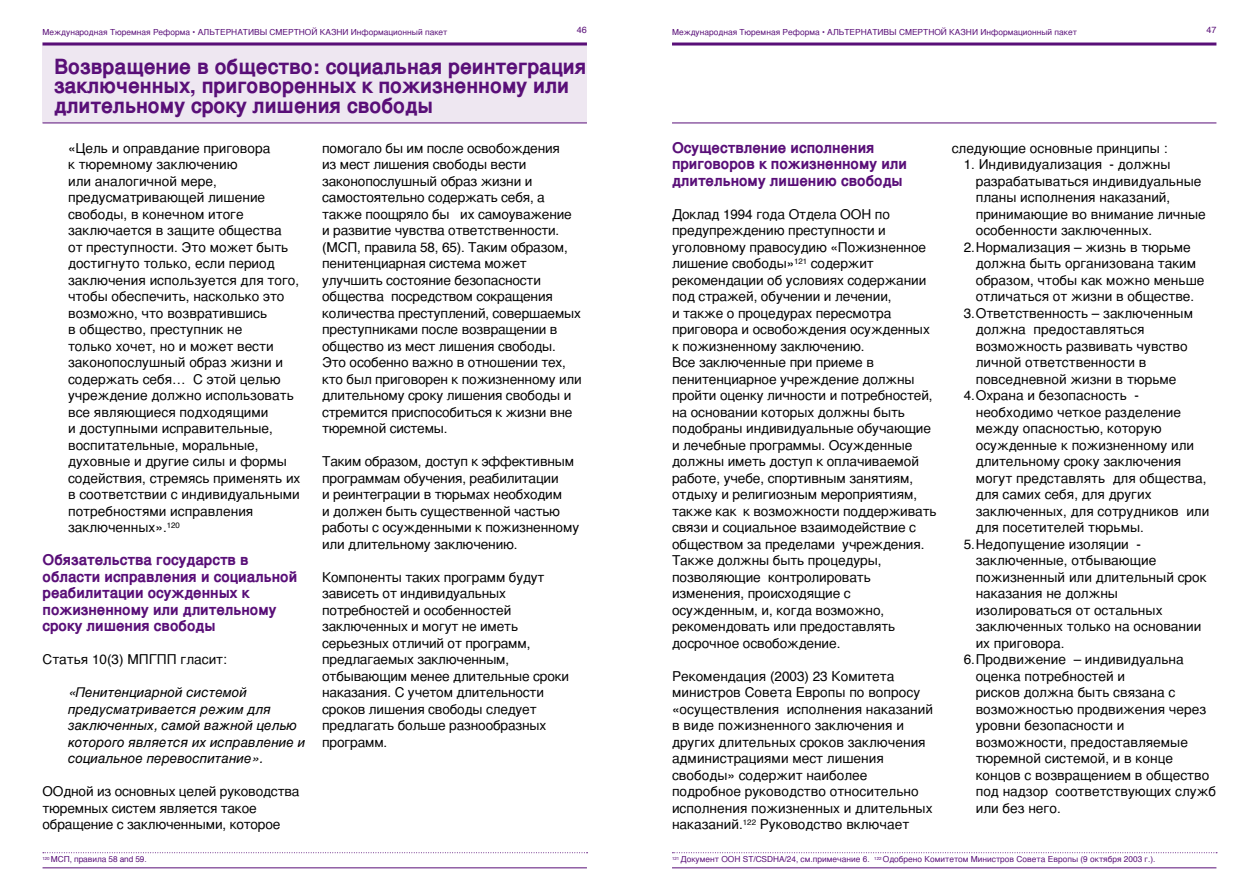
<style>
.page{position:relative;width:1259px;height:893px;background:#fff}
.page>*{position:absolute;margin:0;border:0;box-sizing:border-box;transform-origin:0 0}
.t1{font:700 21px/19.5px "Helvetica";color:#590f78}
.t2{font:700 15px/16.5px "Helvetica";color:#590f78}
.t3{font:13.5px/16.5px "Helvetica";color:#000}
.t4{font:italic 13.5px/16.5px "Helvetica";color:#000}
.t5{font:9px "Helvetica";color:#590f78}
.t6{font:8.25px "Helvetica";color:#590f78}
</style>
<div class="page">
<hr style="left:43px;top:867px;width:544px;height:1px;background:#590f78">
<hr style="left:672px;top:867px;width:544px;height:1px;background:#590f78">
<hr style="left:672px;top:43px;width:544px;height:3px;background:#590f78">
<hr style="left:672px;top:123px;width:544px;height:1px;background:#590f78">
<div style="left:43px;top:43px;width:544px;height:80px;background:#eee7f1"></div>
<hr style="left:43px;top:43px;width:544px;height:3px;background:#590f78">
<hr style="left:43px;top:123px;width:544px;height:1px;background:#590f78">
<svg style="left:43px;top:852px;width:544px;height:1px"></svg>
<svg style="left:672px;top:852px;width:545px;height:1px"></svg>
<p class="t6" style="left:43px;top:25px;width:406px">Международная Тюремная Реформа • АЛЬТЕРНАТИВЫ СМЕРТНОЙ КАЗНИ Информационный пакет</p>
<p class="t5" style="left:577px;top:22px;width:12px">46</p>
<p class="t6" style="left:672px;top:25px;width:406px">Международная Тюремная Реформа • АЛЬТЕРНАТИВЫ СМЕРТНОЙ КАЗНИ Информационный пакет</p>
<p class="t5" style="left:1206px;top:22px;width:12px">47</p>
<h1 class="t1" style="left:54px;top:55px;width:534px">Возвращение в общество: социальная реинтеграция заключенных, приговоренных к пожизненному или длительному сроку лишения свободы</h1>
<p class="t3" style="left:68px;top:139px;width:234px">«Цель и оправдание приговора<br>к тюремному заключению<br>или аналогичной мере, предусматривающей лишение свободы, в конечном итоге заключается в защите общества<br>от преступности. Это может быть достигнуто только, если период заключения используется для того, чтобы обеспечить, насколько это возможно, что возвратившись<br>в общество, преступник не<br>только хочет, но и может вести законопослушный образ жизни и содержать себя… С этой целью учреждение должно использовать все являющиеся подходящими<br>и доступными исправительные, воспитательные, моральные, духовные и другие силы и формы содействия, стремясь применять их в соответствии с индивидуальными потребностями исправления заключенных».<sup>120</sup></p>
<p class="t2" style="left:43px;top:551px;width:256px">Обязательства государств в области исправления и социальной реабилитации осужденных к пожизненному или длительному сроку лишения свободы</p>
<p class="t3" style="left:43px;top:651px;width:186px">Статья 10(3) МПГПП гласит:</p>
<p class="t4" style="left:68px;top:684px;width:239px">«Пенитенциарной системой предусматривается режим для заключенных, самой важной целью которого является их исправление и социальное перевоспитание».</p>
<p class="t3" style="left:43px;top:783px;width:258px">OОдной из основных целей руководства тюремных систем является такое обращение с заключенными, которое</p>
<p class="t2" style="left:672px;top:138px;width:236px">Осуществление исполнения приговоров к пожизненному или длительному лишению свободы</p>
<p class="t3" style="left:672px;top:205px;width:266px">Доклад 1994 года Отдела ООН по предупреждению преступности и уголовному правосудию «Пожизненное лишение свободы»<sup>1</sup> <sup>21</sup> содержит рекомендации об условиях содержании под стражей, обучении и лечении,<br>и также о процедурах пересмотра приговора и освобождения осужденных к пожизненному заключению.<br>Все заключенные при приеме в пенитенциарное учреждение должны пройти оценку личности и потребностей, на основании которых должны быть подобраны индивидуальные обучающие и лечебные программы. Осужденные должны иметь доступ к оплачиваемой работе, учебе, спортивным занятиям, отдыху и религиозным мероприятиям, также как к возможности поддерживать связи и социальное взаимодействие с обществом за пределами учреждения.<br>Также должны быть процедуры, позволяющие контролировать изменения, происходящие с осужденным, и, когда возможно, рекомендовать или предоставлять досрочное освобождение.</p>
<p class="t3" style="left:672px;top:667px;width:262px">Рекомендация (2003) 23 Комитета министров Совета Европы по вопросу «осуществления исполнения наказаний в виде пожизненного заключения и других длительных сроков заключения администрациями мест лишения свободы» содержит наиболее подробное руководство относительно исполнения пожизненных и длительных наказаний.<sup>1</sup> <sup>22</sup> Руководство включает</p>
<p class="t3" style="left:322px;top:139px;width:261px">помогало бы им после освобождения<br>из мест лишения свободы вести законопослушный образ жизни и самостоятельно содержать себя, а также поощряло бы их самоуважение и развитие чувства ответственности. (МСП, правила 58, 65). Таким образом, пенитенциарная система может улучшить состояние безопасности общества посредством сокращения количества преступлений, совершаемых преступниками после возвращении в общество из мест лишения свободы.<br>Это особенно важно в отношении тех, кто был приговорен к пожизненному или длительному сроку лишения свободы и стремится приспособиться к жизни вне тюремной системы.</p>
<p class="t3" style="left:322px;top:453px;width:258px">Таким образом, доступ к эффективным программам обучения, реабилитации<br>и реинтеграции в тюрьмах необходим<br>и должен быть существенной частью работы с осужденными к пожизненному или длительному заключению.</p>
<p class="t3" style="left:322px;top:568px;width:248px">Компоненты таких программ будут зависеть от индивидуальных потребностей и особенностей заключенных и могут не иметь серьезных отличий от программ, предлагаемых заключенным, отбывающим менее длительные сроки наказания. С учетом длительности сроков лишения свободы следует предлагать больше разнообразных программ.</p>
<p class="t3" style="left:951px;top:139px;width:217px">следующие основные принципы :</p>
<p class="t3" style="left:963px;top:156px;width:208px">1. Индивидуализация - должны</p>
<p class="t3" style="left:975px;top:172px;width:227px">разрабатываться индивидуальные</p>
<p class="t3" style="left:975px;top:189px;width:196px">планы исполнения наказаний,</p>
<p class="t3" style="left:975px;top:205px;width:232px">принимающие во внимание личные</p>
<p class="t3" style="left:975px;top:222px;width:178px">особенности заключенных.</p>
<p class="t3" style="left:963px;top:238px;width:229px">2.Нормализация – жизнь в тюрьме</p>
<p class="t3" style="left:975px;top:255px;width:222px">должна быть организована таким</p>
<p class="t3" style="left:975px;top:271px;width:230px">образом, чтобы как можно меньше</p>
<p class="t3" style="left:975px;top:288px;width:220px">отличаться от жизни в обществе.</p>
<p class="t3" style="left:963px;top:304px;width:231px">3.Ответственность – заключенным</p>
<p class="t3" style="left:975px;top:321px;width:170px">должна предоставляться</p>
<p class="t3" style="left:975px;top:337px;width:213px">возможность развивать чувство</p>
<p class="t3" style="left:975px;top:354px;width:172px">личной ответственности в</p>
<p class="t3" style="left:975px;top:370px;width:202px">повседневной жизни в тюрьме</p>
<p class="t3" style="left:963px;top:387px;width:177px">4.Охрана и безопасность -</p>
<p class="t3" style="left:975px;top:403px;width:207px">необходимо четкое разделение</p>
<p class="t3" style="left:975px;top:420px;width:187px">между опасностью, которую</p>
<p class="t3" style="left:975px;top:436px;width:220px">осужденные к пожизненному или</p>
<p class="t3" style="left:975px;top:453px;width:207px">длительному сроку заключения</p>
<p class="t3" style="left:975px;top:469px;width:232px">могут представлять для общества,</p>
<p class="t3" style="left:975px;top:486px;width:177px">для самих себя, для других</p>
<p class="t3" style="left:975px;top:502px;width:235px">заключенных, для сотрудников или</p>
<p class="t3" style="left:975px;top:519px;width:170px">для посетителей тюрьмы.</p>
<p class="t3" style="left:963px;top:535px;width:179px">5.Недопущение изоляции -</p>
<p class="t3" style="left:975px;top:552px;width:182px">заключенные, отбывающие</p>
<p class="t3" style="left:975px;top:568px;width:232px">пожизненный или длительный срок</p>
<p class="t3" style="left:975px;top:585px;width:144px">наказания не должны</p>
<p class="t3" style="left:975px;top:601px;width:188px">изолироваться от остальных</p>
<p class="t3" style="left:975px;top:618px;width:227px">заключенных только на основании</p>
<p class="t3" style="left:975px;top:634px;width:90px">их приговора.</p>
<p class="t3" style="left:963px;top:651px;width:221px">6.Продвижение – индивидуальна</p>
<p class="t3" style="left:975px;top:667px;width:151px">оценка потребностей и</p>
<p class="t3" style="left:975px;top:684px;width:201px">рисков должна быть связана с</p>
<p class="t3" style="left:975px;top:700px;width:232px">возможностью продвижения через</p>
<p class="t3" style="left:975px;top:717px;width:150px">уровни безопасности и</p>
<p class="t3" style="left:975px;top:733px;width:214px">возможности, предоставляемые</p>
<p class="t3" style="left:975px;top:750px;width:199px">тюремной системой, и в конце</p>
<p class="t3" style="left:975px;top:766px;width:235px">концов с возвращением в общество</p>
<p class="t3" style="left:975px;top:783px;width:242px">под надзор соответствующих служб</p>
<p class="t3" style="left:975px;top:799px;width:87px">или без него.</p>
<p class="t6" style="left:43px;top:852px;width:106px"><sup>120</sup> МСП, правила 58 and 59.</p>
<p class="t6" style="left:672px;top:852px;width:485px"><sup>121</sup> Документ ООН ST/CSDHA/24, см.примечание 6. <sup>122</sup> Одобрено Комитетом Министров Совета Европы (9 октября 2003 г.).</p>
</div>
